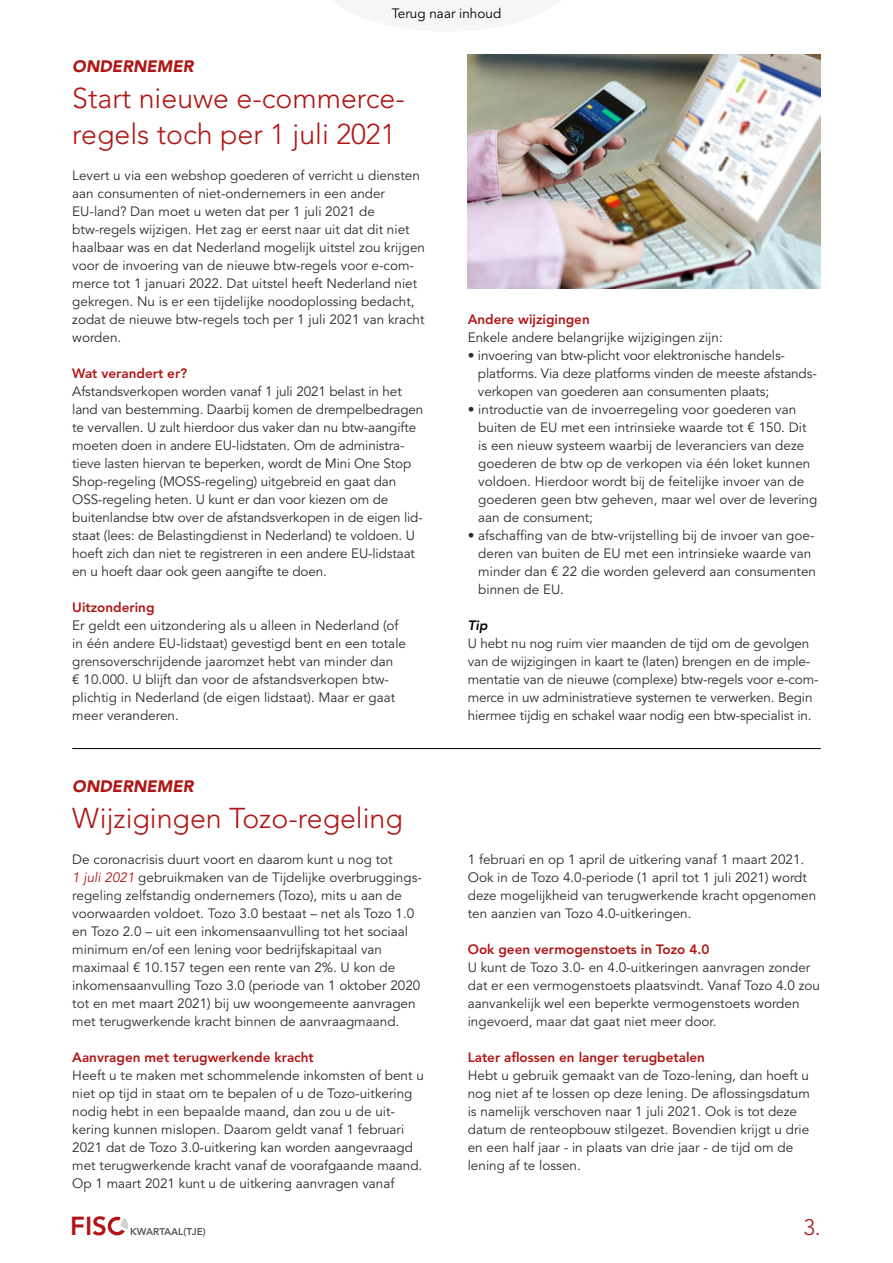
<style>
.page{position:relative;width:893px;height:1263px;background:#fff}
.page>*{position:absolute;margin:0;border:0;box-sizing:border-box;transform-origin:0 0}
.t1{font:300 28.5px/36px "Avenir LT";color:#af1615}
.t2{font:800 25.95px "Avenir LT";color:#af1615}
.t3{font:300 22.2px "Avenir LT";color:#af1615}
.t4{font:italic 900 16.5px "Avenir LT";color:#af1615}
.t5{font:13.5px/18px "Avenir LT";color:#2c2c2c}
.t6{font:800 13.5px "Avenir LT";color:#af1615}
.t7{font:13.5px "Avenir LT";color:#000}
.t8{font:italic 800 13.5px "Avenir LT";color:#000}
.t9{font:800 9.9px "Avenir LT";color:#575756}
.s1{font-style:italic;color:#af1615}
</style>
<div class="page">
<div style="left:108px;top:1217px;width:18px;height:18px;border:3px solid #af1615;border-radius:50%"></div>
<svg style="left:114px;top:1216px;width:14px;height:19px"></svg>
<img style="left:468px;top:54px;width:353px;height:234px">
<hr style="left:72px;top:748px;width:749px;height:1px;background:#000">
<p class="t7" style="left:392px;top:5px;width:111px">Terug naar inhoud</p>
<p class="t4" style="left:72px;top:56px;width:123px">ONDERNEMER</p>
<h1 class="t1" style="left:72px;top:80px;width:334px">Start nieuwe e-commerce&shy;regels toch per 1 juli 2021</h1>
<p class="t5" style="left:72px;top:167px;width:354px">Levert u via een webshop goederen of verricht u diensten aan consumenten of niet-ondernemers in een ander EU-land? Dan moet u weten dat per 1 juli 2021 de btw-regels wijzigen. Het zag er eerst naar uit dat dit niet haalbaar was en dat Nederland mogelijk uitstel zou krijgen voor de invoering van de nieuwe btw-regels voor e-com&shy;merce tot 1 januari 2022. Dat uitstel heeft Nederland niet gekregen. Nu is er een tijdelijke noodoplossing bedacht, zodat de nieuwe btw-regels toch per 1 juli 2021 van kracht worden.</p>
<p class="t6" style="left:72px;top:365px;width:117px">Wat verandert er?</p>
<p class="t5" style="left:72px;top:383px;width:353px">Afstandsverkopen worden vanaf 1 juli 2021 belast in het land van bestemming. Daarbij komen de drempelbedragen te vervallen. U zult hierdoor dus vaker dan nu btw-aangifte moeten doen in andere EU-lidstaten. Om de administra&shy;tieve lasten hiervan te beperken, wordt de Mini One Stop Shop-regeling (MOSS-regeling) uitgebreid en gaat dan OSS-regeling heten. U kunt er dan voor kiezen om de buitenlandse btw over de afstandsverkopen in de eigen lid&shy;staat (lees: de Belastingdienst in Nederland) te voldoen. U hoeft zich dan niet te registreren in een andere EU-lidstaat en u hoeft daar ook geen aangifte te doen.</p>
<p class="t6" style="left:72px;top:599px;width:84px">Uitzondering</p>
<p class="t5" style="left:72px;top:617px;width:335px">Er geldt een uitzondering als u alleen in Nederland (of in één andere EU-lidstaat) gevestigd bent en een totale grensoverschrijdende jaaromzet hebt van minder dan<br>€ 10.000. U blijft dan voor de afstandsverkopen btw&shy;plichtig in Nederland (de eigen lidstaat). Maar er gaat meer veranderen.</p>
<p class="t4" style="left:72px;top:776px;width:123px">ONDERNEMER</p>
<h1 class="t1" style="left:72px;top:800px;width:332px">Wijzigingen Tozo-regeling</h1>
<p class="t5" style="left:72px;top:851px;width:350px">De coronacrisis duurt voort en daarom kunt u nog tot<br><span class="s1">1 juli 2021</span> gebruikmaken van de Tijdelijke overbruggings&shy;regeling zelfstandig ondernemers (Tozo), mits u aan de voorwaarden voldoet. Tozo 3.0 bestaat – net als Tozo 1.0 en Tozo 2.0 – uit een inkomensaanvulling tot het sociaal minimum en/of een lening voor bedrijfskapitaal van maximaal € 10.157 tegen een rente van 2%. U kon de inkomensaanvulling Tozo 3.0 (periode van 1 oktober 2020 tot en met maart 2021) bij uw woongemeente aanvragen met terugwerkende kracht binnen de aanvraagmaand.</p>
<p class="t6" style="left:72px;top:1049px;width:243px">Aanvragen met terugwerkende kracht</p>
<p class="t5" style="left:72px;top:1067px;width:353px">Heeft u te maken met schommelende inkomsten of bent u niet op tijd in staat om te bepalen of u de Tozo-uitkering nodig hebt in een bepaalde maand, dan zou u de uit&shy;kering kunnen mislopen. Daarom geldt vanaf 1 februari 2021 dat de Tozo 3.0-uitkering kan worden aangevraagd met terugwerkende kracht vanaf de voorafgaande maand.<br>Op 1 maart 2021 kunt u de uitkering aanvragen vanaf</p>
<p class="t6" style="left:468px;top:311px;width:124px">Andere wijzigingen</p>
<p class="t5" style="left:468px;top:329px;width:256px">Enkele andere belangrijke wijzigingen zijn:</p>
<p class="t5" style="left:478px;top:347px;width:339px;text-indent:-10px">• invoering van btw-plicht voor elektronische handels&shy;platforms. Via deze platforms vinden de meeste afstands&shy;verkopen van goederen aan consumenten plaats;</p>
<p class="t5" style="left:478px;top:401px;width:341px;text-indent:-11px">• introductie van de invoerregeling voor goederen van buiten de EU met een intrinsieke waarde tot € 150. Dit is een nieuw systeem waarbij de leveranciers van deze goederen de btw op de verkopen via één loket kunnen voldoen. Hierdoor wordt bij de feitelijke invoer van de goederen geen btw geheven, maar wel over de levering aan de consument;</p>
<p class="t5" style="left:478px;top:527px;width:339px;text-indent:-11px">• afschaffing van de btw-vrijstelling bij de invoer van goe&shy;deren van buiten de EU met een intrinsieke waarde van minder dan € 22 die worden geleverd aan consumenten binnen de EU.</p>
<p class="t8" style="left:468px;top:617px;width:21px">Tip</p>
<p class="t5" style="left:468px;top:635px;width:352px">U hebt nu nog ruim vier maanden de tijd om de gevolgen van de wijzigingen in kaart te (laten) brengen en de imple&shy;mentatie van de nieuwe (complexe) btw-regels voor e-com&shy;merce in uw administratieve systemen te verwerken. Begin hiermee tijdig en schakel waar nodig een btw-specialist in.</p>
<p class="t5" style="left:468px;top:851px;width:350px">1 februari en op 1 april de uitkering vanaf 1 maart 2021.<br>Ook in de Tozo 4.0-periode (1 april tot 1 juli 2021) wordt deze mogelijkheid van terugwerkende kracht opgenomen ten aanzien van Tozo 4.0-uitkeringen.</p>
<p class="t6" style="left:468px;top:941px;width:243px">Ook geen vermogenstoets in Tozo 4.0</p>
<p class="t5" style="left:468px;top:959px;width:354px">U kunt de Tozo 3.0- en 4.0-uitkeringen aanvragen zonder dat er een vermogenstoets plaatsvindt. Vanaf Tozo 4.0 zou aanvankelijk wel een beperkte vermogenstoets worden ingevoerd, maar dat gaat niet meer door.</p>
<p class="t6" style="left:468px;top:1049px;width:239px">Later aflossen en langer terugbetalen</p>
<p class="t5" style="left:468px;top:1067px;width:344px">Hebt u gebruik gemaakt van de Tozo-lening, dan hoeft u nog niet af te lossen op deze lening. De aflossingsdatum is namelijk verschoven naar 1 juli 2021. Ook is tot deze datum de renteopbouw stilgezet. Bovendien krijgt u drie en een half jaar - in plaats van drie jaar - de tijd om de lening af te lossen.</p>
<h2 class="t2" style="left:70px;top:1210px;width:38px">FIS</h2>
<p class="t9" style="left:130px;top:1226px;width:77px">KWARTAAL(TJE)</p>
<h3 class="t3" style="left:803px;top:1214px;width:19px">3.</h3>
</div>
